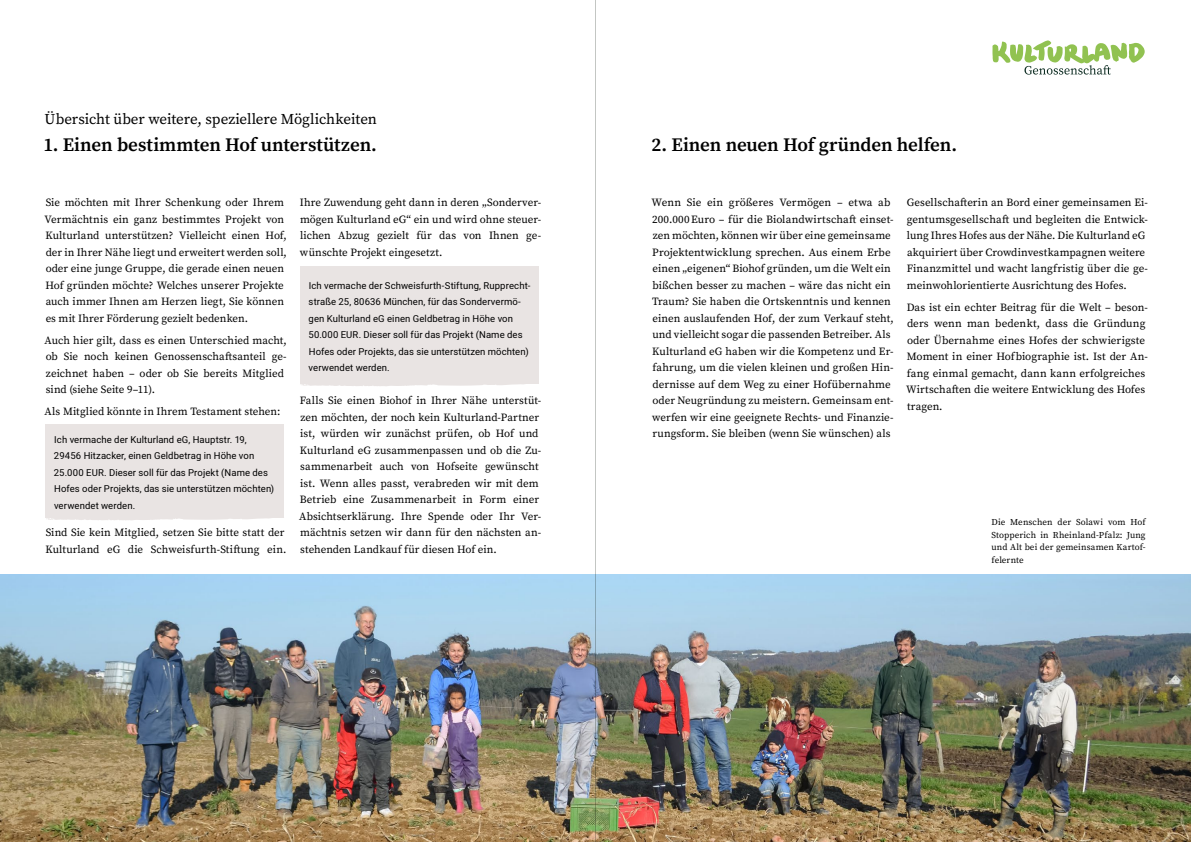
<style>
.page{position:relative;width:1191px;height:842px;background:#fff}
.page>*{position:absolute;margin:0;border:0;box-sizing:border-box;transform-origin:0 0}
.t1{font:600 19px "Source Serif Pro";letter-spacing:-.005em;color:#000}
.t2{font:15px "Source Serif Pro";letter-spacing:-.005em;color:#000}
.t3{font:11px/16.5px "Source Serif Pro";color:#000}
.t4{font:9.5px/16.5px "Heebo";letter-spacing:.01em;color:#000}
.t5{font:9px/12.5px "Source Serif Pro";letter-spacing:.01em;color:#000;text-align:justify}
</style>
<div class="page">
<svg style="left:992px;top:40px;width:152px;height:35px"></svg>
<svg style="left:46px;top:518px;width:224px;height:3px"></svg>
<div style="left:45px;top:424px;width:239px;height:94px;background:#e9e4e3"></div>
<svg style="left:301px;top:384px;width:223px;height:2px"></svg>
<div style="left:300px;top:267px;width:239px;height:117px;background:#e9e4e3"></div>
<img style="left:0;top:575px;width:1191px;height:267px">
<hr style="left:595px;top:0;width:1px;height:842px;background:#c3c6c3">
<h2 class="t2" style="left:45px;top:109px;width:334px">Übersicht über weitere, speziellere Möglichkeiten</h2>
<h1 class="t1" style="left:44px;top:132px;width:335px">1. Einen bestimmten Hof unterstützen.</h1>
<p class="t3" style="left:45px;top:194px;width:244px">Sie möchten mit Ihrer Schenkung oder Ihrem Vermächtnis ein ganz bestimmtes Projekt von Kulturland unterstützen? Vielleicht einen Hof, der in Ihrer Nähe liegt und erweitert werden soll, oder eine junge Gruppe, die gerade einen neuen Hof gründen möchte? Welches unserer Projekte auch immer Ihnen am Herzen liegt, Sie können es mit Ihrer Förderung gezielt bedenken.</p>
<p class="t3" style="left:45px;top:332px;width:244px">Auch hier gilt, dass es einen Unterschied macht, ob Sie noch keinen Genossenschaftsanteil ge&shy;zeichnet haben – oder ob Sie bereits Mitglied sind (siehe Seite 9–11).</p>
<p class="t3" style="left:45px;top:403px;width:237px">Als Mitglied könnte in Ihrem Testament stehen:</p>
<p class="t4" style="left:54px;top:431px;width:222px">Ich vermache der Kulturland eG, Hauptstr. 19, 29456 Hitzacker, einen Geldbetrag in Höhe von 25.000 EUR. Dieser soll für das Projekt (Name des Hofes oder Projekts, das sie unterstützen möchten) verwendet werden.</p>
<p class="t3" style="left:45px;top:524px;width:242px">Sind Sie kein Mitglied, setzen Sie bitte statt der<br>Kulturland eG die Schweisfurth-Stiftung ein.</p>
<p class="t3" style="left:300px;top:194px;width:243px;text-align:justify">Ihre Zuwendung geht dann in deren „Sonderver&shy;mögen Kulturland eG“ ein und wird ohne steuer&shy;lichen Abzug gezielt für das von Ihnen ge&shy;wünschte Projekt eingesetzt.</p>
<p class="t4" style="left:308px;top:277px;width:223px">Ich vermache der Schweisfurth-Stiftung, Rupprecht&shy;straße 25, 80636 München, für das Sondervermö&shy;gen Kulturland eG einen Geldbetrag in Höhe von 50.000 EUR. Dieser soll für das Projekt (Name des Hofes oder Projekts, das sie unterstützen möchten) verwendet werden.</p>
<p class="t3" style="left:299px;top:392px;width:243px">Falls Sie einen Biohof in Ihrer Nähe unterstüt&shy;zen möchten, der noch kein Kulturland-Partner ist, würden wir zunächst prüfen, ob Hof und Kulturland eG zusammenpassen und ob die Zu&shy;sammenarbeit auch von Hofseite gewünscht ist. Wenn alles passt, verabreden wir mit dem Betrieb eine Zusammenarbeit in Form einer Absichtserklärung. Ihre Spende oder Ihr Ver&shy;mächtnis setzen wir dann für den nächsten an&shy;stehenden Landkauf für diesen Hof ein.</p>
<h1 class="t1" style="left:651px;top:132px;width:307px">2. Einen neuen Hof gründen helfen.</h1>
<p class="t3" style="left:651px;top:194px;width:243px">Wenn Sie ein größeres Vermögen – etwa ab 200.000Euro – für die Biolandwirtschaft einset&shy;zen möchten, können wir über eine gemeinsame Projektentwicklung sprechen. Aus einem Erbe einen „eigenen“ Biohof gründen, um die Welt ein bißchen besser zu machen – wäre das nicht ein Traum? Sie haben die Ortskenntnis und kennen einen auslaufenden Hof, der zum Verkauf steht, und vielleicht sogar die passenden Betreiber. Als Kulturland eG haben wir die Kompetenz und Er&shy;fahrung, um die vielen kleinen und großen Hin&shy;dernisse auf dem Weg zu einer Hofübernahme oder Neugründung zu meistern. Gemeinsam ent&shy;werfen wir eine geeignete Rechts- und Finanzie&shy;rungsform. Sie bleiben (wenn Sie wünschen) als</p>
<p class="t3" style="left:906px;top:194px;width:243px">Gesellschafterin an Bord einer gemeinsamen Ei&shy;gentumsgesellschaft und begleiten die Entwick&shy;lung Ihres Hofes aus der Nähe. Die Kulturland eG akquiriert über Crowdinvestkampagnen weitere Finanzmittel und wacht langfristig über die ge&shy;meinwohlorientierte Ausrichtung des Hofes.</p>
<p class="t3" style="left:906px;top:299px;width:243px">Das ist ein echter Beitrag für die Welt – beson&shy;ders wenn man bedenkt, dass die Gründung oder Übernahme eines Hofes der schwierigste Moment in einer Hofbiographie ist. Ist der An&shy;fang einmal gemacht, dann kann erfolgreiches Wirtschaften die weitere Entwicklung des Hofes tragen.</p>
<p class="t5" style="left:991px;top:516px;width:156px">Die Menschen der Solawi vom Hof Stopperich in Rheinland-Pfalz: Jung und Alt bei der gemeinsamen Kartof&shy;felernte</p>
</div>
